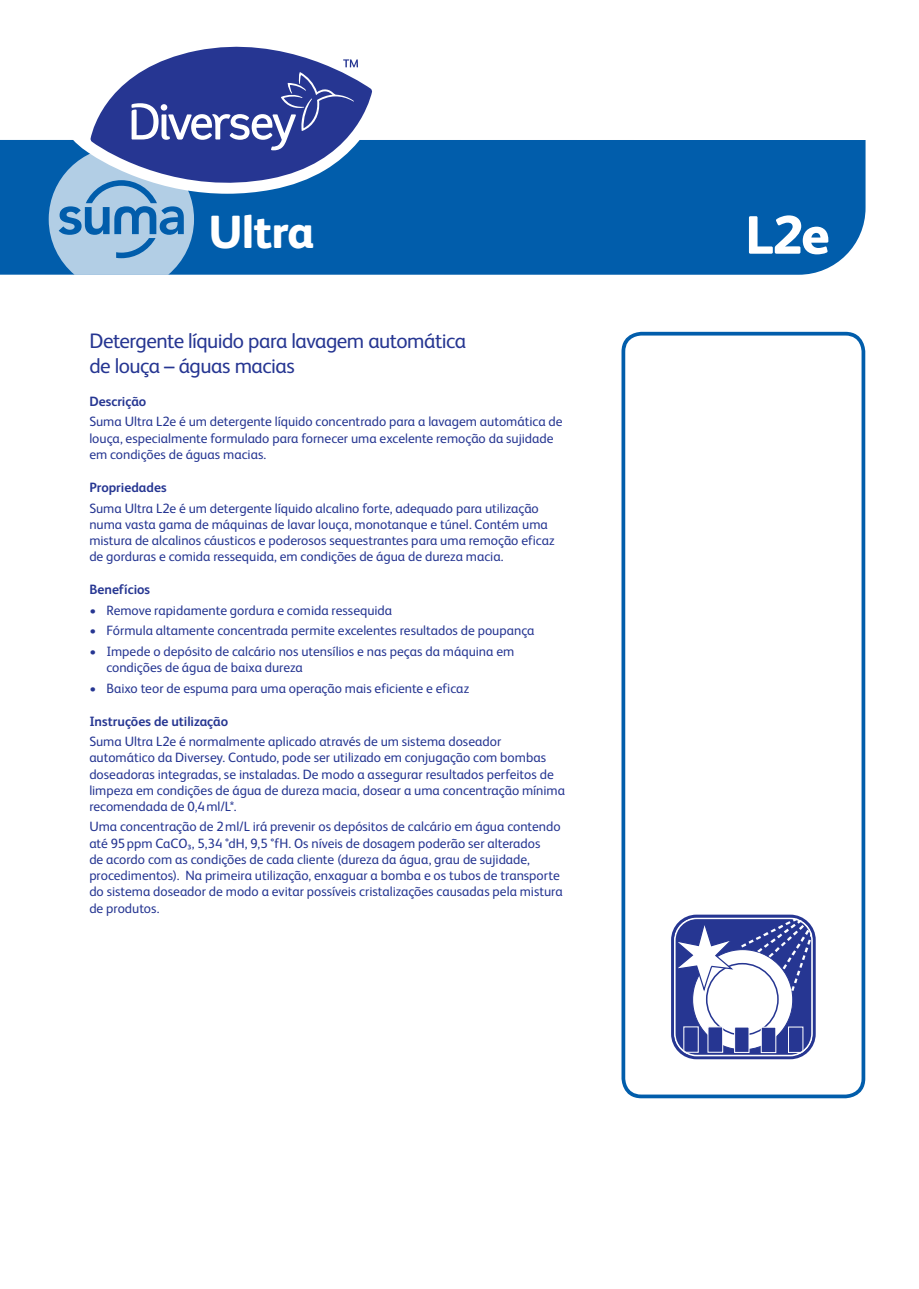
<style>
.page{position:relative;width:919px;height:1289px;background:#fff}
.page>*{position:absolute;margin:0;border:0;box-sizing:border-box;transform-origin:0 0}
.t1{font:800 54px "FS Albert Pro";color:#fff}
.t2{font:800 46.5px "FS Albert Pro";letter-spacing:-.02em;color:#fff}
.t3{font:21px/25.2px "FS Albert Pro";letter-spacing:-.025em;color:#263692}
.t4{font:13.5px/16.2px "FS Albert Pro";color:#263692}
.t5{font:700 13.5px "FS Albert Pro";color:#263692}
</style>
<div class="page">
<div style="left:0;top:140px;width:865px;height:135px;background:#015dab"></div>
<svg style="left:621px;top:332px;width:244px;height:766px"></svg>
<svg style="left:671px;top:914px;width:144px;height:145px"></svg>
<svg style="left:372px;top:140px;width:15px;height:54px"></svg>
<svg style="left:49px;top:46px;width:323px;height:229px"></svg>
<h2 class="t2" style="left:208px;top:195px;width:107px">Ultra</h2>
<h3 class="t3" style="left:89px;top:326px;width:378px">Detergente líquido para lavagem automática de louça – águas macias</h3>
<p class="t5" style="left:89px;top:392px;width:58px">Descrição</p>
<p class="t4" style="left:89px;top:413px;width:474px">Suma Ultra L2e é um detergente líquido concentrado para a lavagem automática de louça, especialmente formulado para fornecer uma excelente remoção da sujidade em condições de águas macias.</p>
<p class="t5" style="left:89px;top:478px;width:79px">Propriedades</p>
<p class="t4" style="left:89px;top:499px;width:467px">Suma Ultra L2e é um detergente líquido alcalino forte, adequado para utilização numa vasta gama de máquinas de lavar louça, monotanque e túnel. Contém uma mistura de alcalinos cáusticos e poderosos sequestrantes para uma remoção eficaz de gorduras e comida ressequida, em condições de água de dureza macia.</p>
<p class="t5" style="left:89px;top:580px;width:62px">Benefícios</p>
<p class="t4" style="left:89px;top:601px;width:304px">• Remove rapidamente gordura e comida ressequida</p>
<p class="t4" style="left:89px;top:621px;width:446px">• Fórmula altamente concentrada permite excelentes resultados de poupança</p>
<p class="t4" style="left:106px;top:642px;width:409px;text-indent:-17px">• Impede o depósito de calcário nos utensílios e nas peças da máquina em condições de água de baixa dureza</p>
<p class="t4" style="left:89px;top:678px;width:381px">• Baixo teor de espuma para uma operação mais eficiente e eficaz</p>
<p class="t5" style="left:89px;top:711px;width:140px">Instruções de utilização</p>
<p class="t4" style="left:89px;top:732px;width:477px">Suma Ultra L2e é normalmente aplicado através de um sistema doseador automático da Diversey. Contudo, pode ser utilizado em conjugação com bombas doseadoras integradas, se instaladas. De modo a assegurar resultados perfeitos de limpeza em condições de água de dureza macia, dosear a uma concentração mínima recomendada de 0,4ml/L*.</p>
<p class="t4" style="left:89px;top:817px;width:475px">Uma concentração de 2ml/L irá prevenir os depósitos de calcário em água contendo até 95ppm CaCO₃, 5,34 °dH, 9,5 °fH. Os níveis de dosagem poderão ser alterados<br>de acordo com as condições de cada cliente (dureza da água, grau de sujidade, procedimentos). Na primeira utilização, enxaguar a bomba e os tubos de transporte do sistema doseador de modo a evitar possíveis cristalizações causadas pela mistura de produtos.</p>
<h1 class="t1" style="left:745px;top:193px;width:86px">L2e</h1>
</div>
